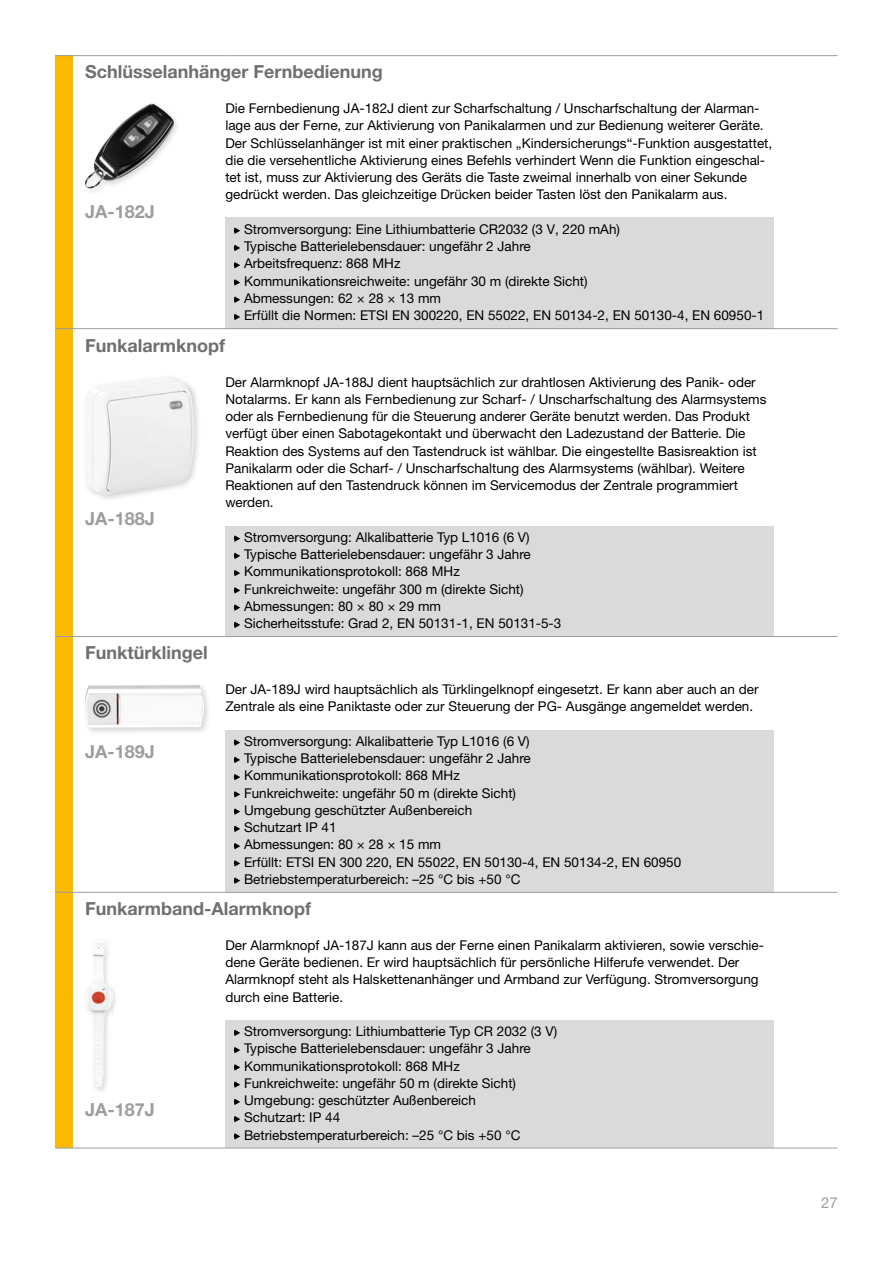
<style>
.page{position:relative;width:893px;height:1263px;background:#fff}
.page>*{position:absolute;margin:0;border:0;box-sizing:border-box;transform-origin:0 0}
.t1{font:700 18px "Helvetica Neue CE";color:#6f6f6e}
.t2{font:700 18px "Helvetica Neue CE";color:#9c9d9d}
.t3{font:15px "Helvetica Neue CE";color:#9c9d9d}
.t4{font:13.5px/17.2px "Helvetica Neue CE";color:#000}
</style>
<div class="page">
<div style="left:55px;top:55px;width:17px;height:1093px;background:#fbba00"></div>
<div style="left:225px;top:526px;width:549px;height:111px;background:#dadada"></div>
<div style="left:225px;top:730px;width:549px;height:162px;background:#dadada"></div>
<div style="left:225px;top:217px;width:549px;height:111px;background:#dadada"></div>
<div style="left:225px;top:1020px;width:549px;height:128px;background:#dadada"></div>
<hr style="left:55px;top:636px;width:170px;height:1px;background:#9c9d9d">
<hr style="left:225px;top:636px;width:549px;height:1px;background:#9c9d9d">
<hr style="left:774px;top:636px;width:64px;height:1px;background:#9c9d9d">
<hr style="left:55px;top:892px;width:170px;height:1px;background:#9c9d9d">
<hr style="left:55px;top:1148px;width:170px;height:1px;background:#9c9d9d">
<hr style="left:225px;top:892px;width:549px;height:1px;background:#9c9d9d">
<hr style="left:225px;top:1148px;width:549px;height:1px;background:#9c9d9d">
<hr style="left:774px;top:892px;width:64px;height:1px;background:#9c9d9d">
<hr style="left:774px;top:1148px;width:64px;height:1px;background:#9c9d9d">
<svg style="left:233px;top:535px;width:7px;height:7px"></svg>
<svg style="left:233px;top:553px;width:7px;height:6px"></svg>
<svg style="left:233px;top:570px;width:7px;height:6px"></svg>
<svg style="left:233px;top:587px;width:7px;height:6px"></svg>
<svg style="left:233px;top:604px;width:7px;height:7px"></svg>
<svg style="left:233px;top:622px;width:7px;height:6px"></svg>
<svg style="left:233px;top:739px;width:7px;height:7px"></svg>
<svg style="left:233px;top:757px;width:7px;height:6px"></svg>
<svg style="left:233px;top:774px;width:7px;height:6px"></svg>
<svg style="left:233px;top:791px;width:7px;height:6px"></svg>
<svg style="left:233px;top:808px;width:7px;height:7px"></svg>
<svg style="left:233px;top:826px;width:7px;height:6px"></svg>
<svg style="left:233px;top:843px;width:7px;height:6px"></svg>
<svg style="left:233px;top:860px;width:7px;height:6px"></svg>
<svg style="left:233px;top:877px;width:7px;height:7px"></svg>
<svg style="left:233px;top:1030px;width:7px;height:6px"></svg>
<svg style="left:233px;top:1047px;width:7px;height:6px"></svg>
<svg style="left:233px;top:1064px;width:7px;height:6px"></svg>
<svg style="left:233px;top:1081px;width:7px;height:7px"></svg>
<svg style="left:233px;top:1099px;width:7px;height:6px"></svg>
<svg style="left:233px;top:1116px;width:7px;height:6px"></svg>
<svg style="left:233px;top:1133px;width:7px;height:6px"></svg>
<hr style="left:55px;top:328px;width:170px;height:1px;background:#9c9d9d">
<hr style="left:225px;top:328px;width:549px;height:1px;background:#9c9d9d">
<hr style="left:774px;top:328px;width:64px;height:1px;background:#9c9d9d">
<hr style="left:55px;top:55px;width:170px;height:1px;background:#9c9d9d">
<hr style="left:225px;top:55px;width:549px;height:1px;background:#9c9d9d">
<hr style="left:774px;top:55px;width:64px;height:1px;background:#9c9d9d">
<svg style="left:233px;top:227px;width:7px;height:7px"></svg>
<svg style="left:233px;top:245px;width:7px;height:6px"></svg>
<svg style="left:233px;top:262px;width:7px;height:6px"></svg>
<svg style="left:233px;top:279px;width:7px;height:7px"></svg>
<svg style="left:233px;top:296px;width:7px;height:7px"></svg>
<svg style="left:233px;top:314px;width:7px;height:6px"></svg>
<img style="left:88px;top:103px;width:89px;height:89px">
<img style="left:85px;top:104px;width:66px;height:84px">
<img style="left:85px;top:377px;width:110px;height:119px">
<img style="left:85px;top:685px;width:119px;height:43px">
<img style="left:95px;top:988px;width:21px;height:103px">
<img style="left:86px;top:941px;width:26px;height:146px">
<h1 class="t1" style="left:85px;top:61px;width:299px">schlüsselanhänger Fernbedienung</h1>
<p class="t4" style="left:225px;top:100px;width:548px">Die Fernbedienung JA-182J dient zur Scharfschaltung / Unscharfschaltung der Alarman&shy;lage aus der Ferne, zur Aktivierung von Panikalarmen und zur Bedienung weiterer Geräte.<br>Der Schlüsselanhänger ist mit einer praktischen „Kindersicherungs“-Funktion ausgestattet, die die versehentliche Aktivierung eines Befehls verhindert Wenn die Funktion eingeschal&shy;tet ist, muss zur Aktivierung des Geräts die Taste zweimal innerhalb von einer Sekunde gedrückt werden. Das gleichzeitige Drücken beider Tasten löst den Panikalarm aus.</p>
<p class="t4" style="left:244px;top:220px;width:522px">Stromversorgung: Eine Lithiumbatterie CR2032 (3 V, 220 mAh)<br>Typische Batterielebensdauer: ungefähr 2 Jahre<br>Arbeitsfrequenz: 868 MHz<br>Kommunikationsreichweite: ungefähr 30 m (direkte Sicht)<br>Abmessungen: 62 × 28 × 13 mm<br>Erfüllt die Normen: ETSI EN 300220, EN 55022, EN 50134-2, EN 50130-4, EN 60950-1</p>
<h1 class="t2" style="left:85px;top:201px;width:71px">Ja-182J</h1>
<h1 class="t1" style="left:85px;top:334px;width:141px">Funkalarmknopf</h1>
<h1 class="t2" style="left:85px;top:508px;width:71px">Ja-188J</h1>
<h1 class="t1" style="left:85px;top:641px;width:124px">Funktürklingel</h1>
<p class="t4" style="left:225px;top:373px;width:543px">Der Alarmknopf JA-188J dient hauptsächlich zur drahtlosen Aktivierung des Panik- oder Notalarms. Er kann als Fernbedienung zur Scharf- / Unscharfschaltung des Alarmsystems oder als Fernbedienung für die Steuerung anderer Geräte benutzt werden. Das Produkt verfügt über einen Sabotagekontakt und überwacht den Ladezustand der Batterie. Die Reaktion des Systems auf den Tastendruck ist wählbar. Die eingestellte Basisreaktion ist Panikalarm oder die Scharf- / Unscharfschaltung des Alarmsystems (wählbar). Weitere Reaktionen auf den Tastendruck können im Servicemodus der Zentrale programmiert werden.</p>
<p class="t4" style="left:244px;top:528px;width:319px">Stromversorgung: Alkalibatterie Typ L1016 (6 V)<br>Typische Batterielebensdauer: ungefähr 3 Jahre Kommunikationsprotokoll: 868 MHz<br>Funkreichweite: ungefähr 300 m (direkte Sicht)<br>Abmessungen: 80 × 80 × 29 mm<br>Sicherheitsstufe: Grad 2, EN 50131-1, EN 50131-5-3</p>
<p class="t4" style="left:225px;top:681px;width:535px">Der JA-189J wird hauptsächlich als Türklingelknopf eingesetzt. Er kann aber auch an der<br>Zentrale als eine Paniktaste oder zur Steuerung der PG- Ausgänge angemeldet werden.</p>
<p class="t4" style="left:244px;top:732px;width:439px">Stromversorgung: Alkalibatterie Typ L1016 (6 V)<br>Typische Batterielebensdauer: ungefähr 2 Jahre Kommunikationsprotokoll: 868 MHz<br>Funkreichweite: ungefähr 50 m (direkte Sicht)<br>Umgebung geschützter Außenbereich<br>Schutzart IP 41<br>Abmessungen: 80 × 28 × 15 mm<br>Erfüllt: ETSI EN 300 220, EN 55022, EN 50130-4, EN 50134-2, EN 60950<br>Betriebstemperaturbereich: –25 °C bis +50 °C</p>
<h1 class="t1" style="left:85px;top:897px;width:227px">Funkarmband-alarmknopf</h1>
<p class="t4" style="left:225px;top:936px;width:540px">Der Alarmknopf JA-187J kann aus der Ferne einen Panikalarm aktivieren, sowie verschie&shy;dene Geräte bedienen. Er wird hauptsächlich für persönliche Hilferufe verwendet. Der Alarmknopf steht als Halskettenanhänger und Armband zur Verfügung. Stromversorgung durch eine Batterie.</p>
<p class="t4" style="left:244px;top:1023px;width:315px">Stromversorgung: Lithiumbatterie Typ CR 2032 (3 V)<br>Typische Batterielebensdauer: ungefähr 3 Jahre Kommunikationsprotokoll: 868 MHz Funkreichweite: ungefähr 50 m (direkte Sicht)<br>Umgebung: geschützter Außenbereich<br>Schutzart: IP 44<br>Betriebstemperaturbereich: –25 °C bis +50 °C</p>
<h1 class="t2" style="left:85px;top:740px;width:71px">Ja-189J</h1>
<h1 class="t2" style="left:85px;top:1099px;width:71px">Ja-187J</h1>
<p class="t3" style="left:821px;top:1193px;width:18px">27</p>
</div>
